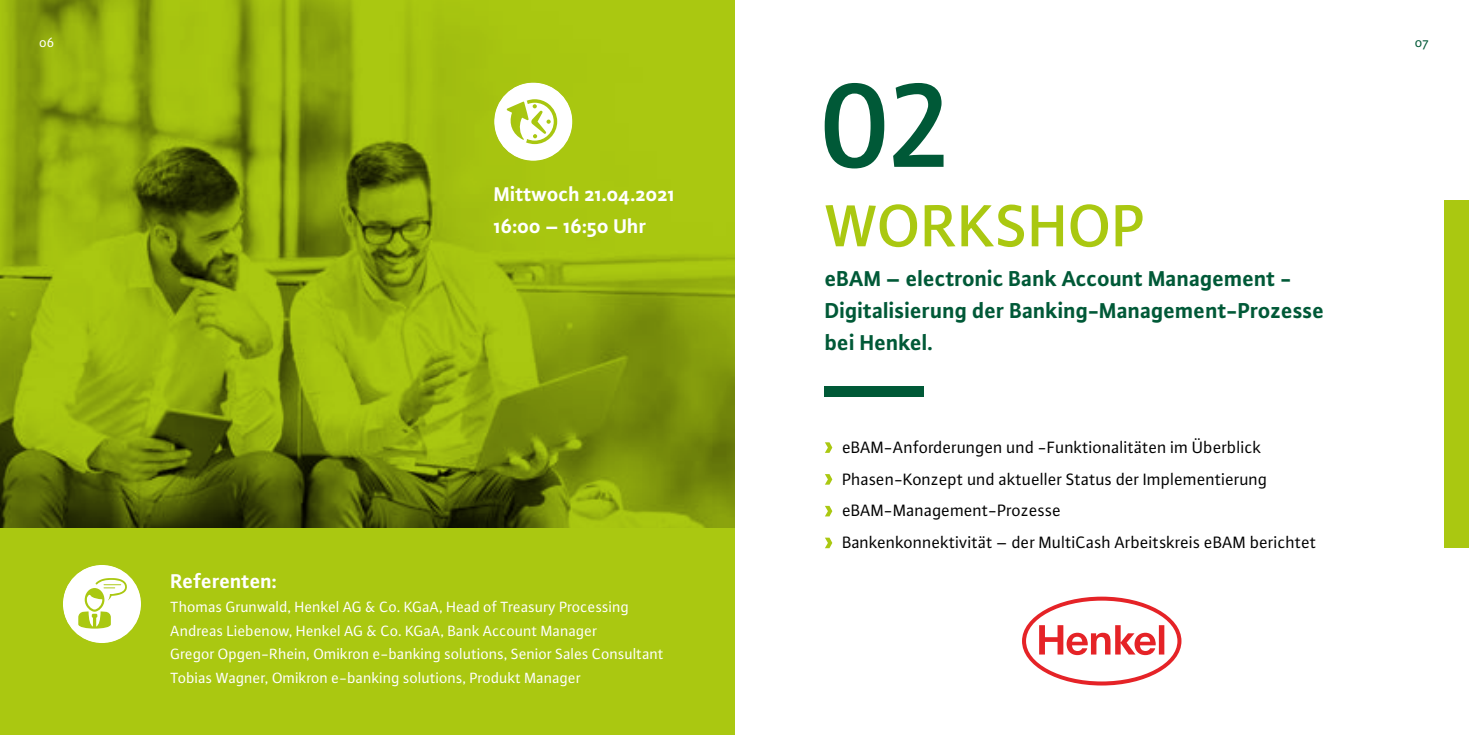
<style>
.page{position:relative;width:1469px;height:735px;background:#fff}
.page>*{position:absolute;margin:0;border:0;box-sizing:border-box;transform-origin:0 0}
.t1{font:500 126px "Plus Sans OT";color:#005937}
.t2{font:500 63px "Plus Sans OT";letter-spacing:.01em;color:#aac811}
.t3{font:700 22.75px/31.7px "Plus Sans OT";color:#005937}
.t4{font:700 21px/31.5px "Plus Sans OT";color:#fff}
.t5{font:17.5px/31.7px "Plus Sans OT";color:#000}
.t6{font:15.75px/23.8px "Plus Sans OT";color:#fff}
.t7{font:14px "Plus Sans OT";color:#fff}
.t8{font:14px "Plus Sans OT";color:#005937}
</style>
<div class="page">
<div style="left:824px;top:385px;width:100px;height:11px;background:#005937"></div>
<svg style="left:825px;top:442px;width:7px;height:10px"></svg>
<svg style="left:825px;top:474px;width:7px;height:10px"></svg>
<svg style="left:825px;top:505px;width:7px;height:11px"></svg>
<svg style="left:825px;top:537px;width:7px;height:11px"></svg>
<svg style="left:0;top:0;width:734px;height:528px;background:#8aa30d"></svg>
<svg style="left:1022px;top:596px;width:159px;height:89px"></svg>
<svg style="left:494px;top:83px;width:78px;height:78px"></svg>
<div style="left:1443px;top:200px;width:25px;height:348px;background:#aac811"></div>
<div style="left:0;top:528px;width:734px;height:206px;background:#aac811"></div>
<svg style="left:63px;top:565px;width:78px;height:77px"></svg>
<p class="t7" style="left:40px;top:34px;width:16px">06</p>
<p class="t8" style="left:1414px;top:34px;width:16px">07</p>
<h3 class="t4" style="left:494px;top:178px;width:182px">Mittwoch 21.04.2021<br>16:00 – 16:50 Uhr</h3>
<h3 class="t4" style="left:171px;top:564px;width:108px">Referenten:</h3>
<p class="t6" style="left:171px;top:594px;width:495px">Thomas Grunwald, Henkel AG &amp; Co. KGaA, Head of Treasury Processing Andreas Liebenow, Henkel AG &amp; Co. KGaA, Bank Account Manager<br>Gregor Opgen-Rhein, Omikron e-banking solutions, Senior Sales Consultant Tobias Wagner, Omikron e-banking solutions, Produkt Manager</p>
<h1 class="t1" style="left:818px;top:49px;width:135px">02</h1>
<h2 class="t2" style="left:825px;top:187px;width:322px">WORKSHOP</h2>
<h3 class="t3" style="left:824px;top:262px;width:501px">eBAM – electronic Bank Account Management -<br>Digitalisierung der Banking-Management-Prozesse bei Henkel.</h3>
<p class="t5" style="left:842px;top:431px;width:475px">eBAM-Anforderungen und -Funktionalitäten im Überblick Phasen-Konzept und aktueller Status der Implementierung eBAM-Management-Prozesse<br>Bankenkonnektivität – der MultiCash Arbeitskreis eBAM berichtet</p>
</div>
